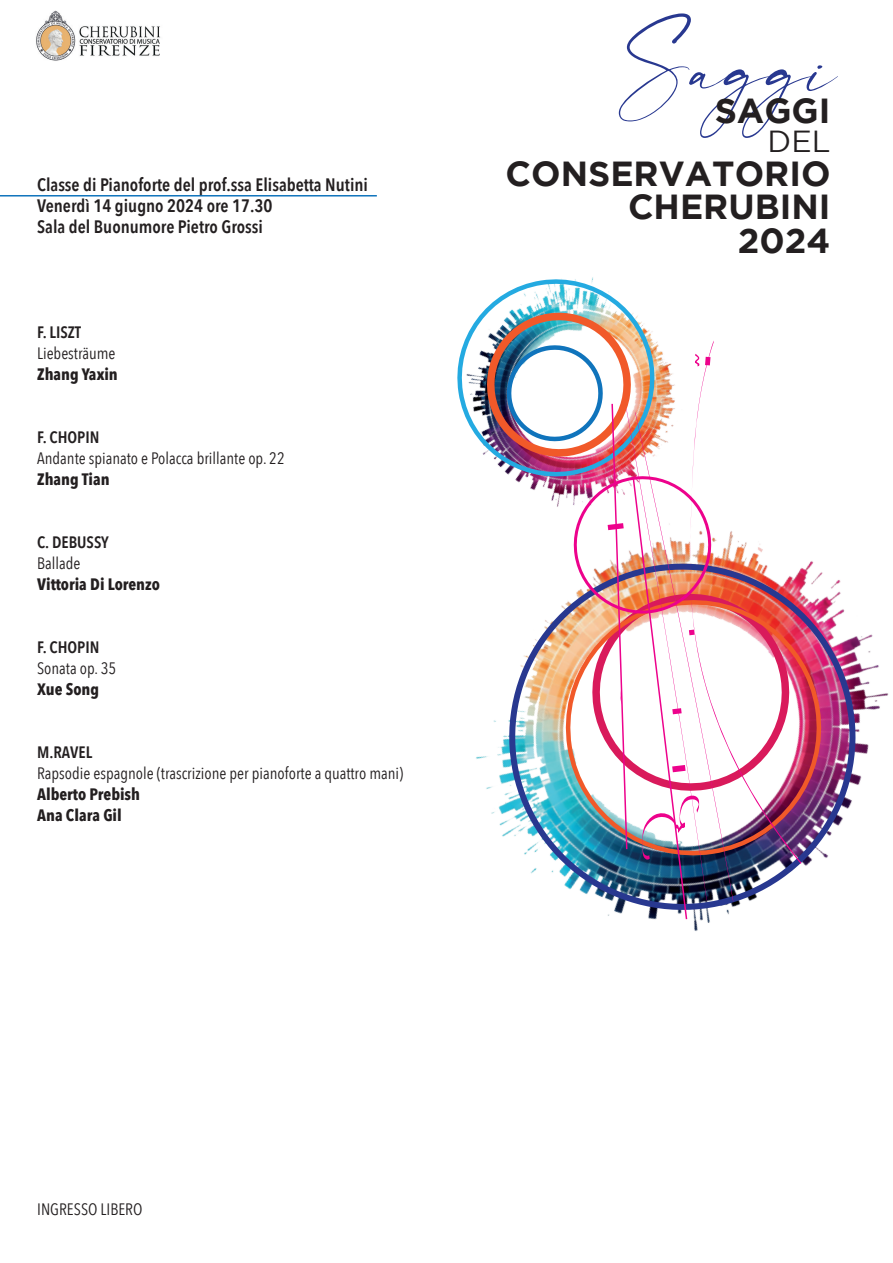
<style>
.page{position:relative;width:893px;height:1263px;background:#fff}
.page>*{position:absolute;margin:0;border:0;box-sizing:border-box;transform-origin:0 0}
.t1{font:72.15px "modernline Personal Use";color:#283890}
.t2{font:700 34.8px/33.5px "Gotham";color:#231f20;text-align:right}
.t3{font:30.45px "Gotham";color:#231f20}
.t4{font:600 18px/21px "Avenir Next Condensed";color:#231f20}
.t5{font:16.5px "Avenir Next Condensed";color:#231f20}
.t6{font:700 16.5px/21px "Avenir Next Condensed";color:#231f20}
.t7{font:600 16.5px "Avenir Next Condensed";color:#231f20}
</style>
<div class="page">
<img style="left:36px;top:11px;width:125px;height:50px">
<img style="left:694px;top:561px;width:190px;height:369px">
<svg style="left:457px;top:277px;width:163px;height:160px"></svg>
<img style="left:733px;top:541px;width:68px;height:323px">
<img style="left:718px;top:531px;width:15px;height:371px">
<img style="left:477px;top:303px;width:241px;height:618px">
<hr style="left:0;top:195px;width:377px;height:1px;background:#1074bc">
<p class="t4" style="left:37px;top:173px;width:332px">Classe di Pianoforte del prof.ssa Elisabetta Nutini<br>Venerdì 14 giugno 2024 ore 17.30<br>Sala del Buonumore Pietro Grossi</p>
<p class="t7" style="left:37px;top:318px;width:46px">F. LISZT</p>
<p class="t5" style="left:37px;top:339px;width:80px">Liebesträume</p>
<p class="t6" style="left:37px;top:363px;width:82px">Zhang Yaxin</p>
<p class="t7" style="left:37px;top:423px;width:64px">F. CHOPIN</p>
<p class="t5" style="left:37px;top:444px;width:249px">Andante spianato e Polacca brillante op. 22</p>
<p class="t6" style="left:37px;top:468px;width:74px">Zhang Tian</p>
<p class="t7" style="left:37px;top:528px;width:73px">C. DEBUSSY</p>
<p class="t5" style="left:37px;top:549px;width:45px">Ballade</p>
<p class="t6" style="left:37px;top:573px;width:124px">Vittoria Di Lorenzo</p>
<p class="t7" style="left:37px;top:633px;width:64px">F. CHOPIN</p>
<p class="t5" style="left:37px;top:654px;width:81px">Sonata op. 35</p>
<p class="t6" style="left:37px;top:678px;width:64px">Xue Song</p>
<p class="t7" style="left:37px;top:738px;width:57px">M.RAVEL</p>
<p class="t5" style="left:37px;top:759px;width:368px">Rapsodie espagnole (trascrizione per pianoforte a quattro mani)</p>
<p class="t6" style="left:37px;top:783px;width:104px">Alberto Prebish<br>Ana Clara Gil</p>
<h1 class="t1" style="left:618px;top:31px;width:221px">Saggi</h1>
<h2 class="t2" style="left:715px;top:93px;width:117px">SAGGI</h2>
<h3 class="t3" style="left:768px;top:125px;width:64px">DEL</h3>
<h2 class="t2" style="left:505px;top:156px;width:326px">CONSERVATORIO<br>CHERUBINI<br>2024</h2>
<p class="t5" style="left:37px;top:1195px;width:107px">INGRESSO LIBERO</p>
</div>
